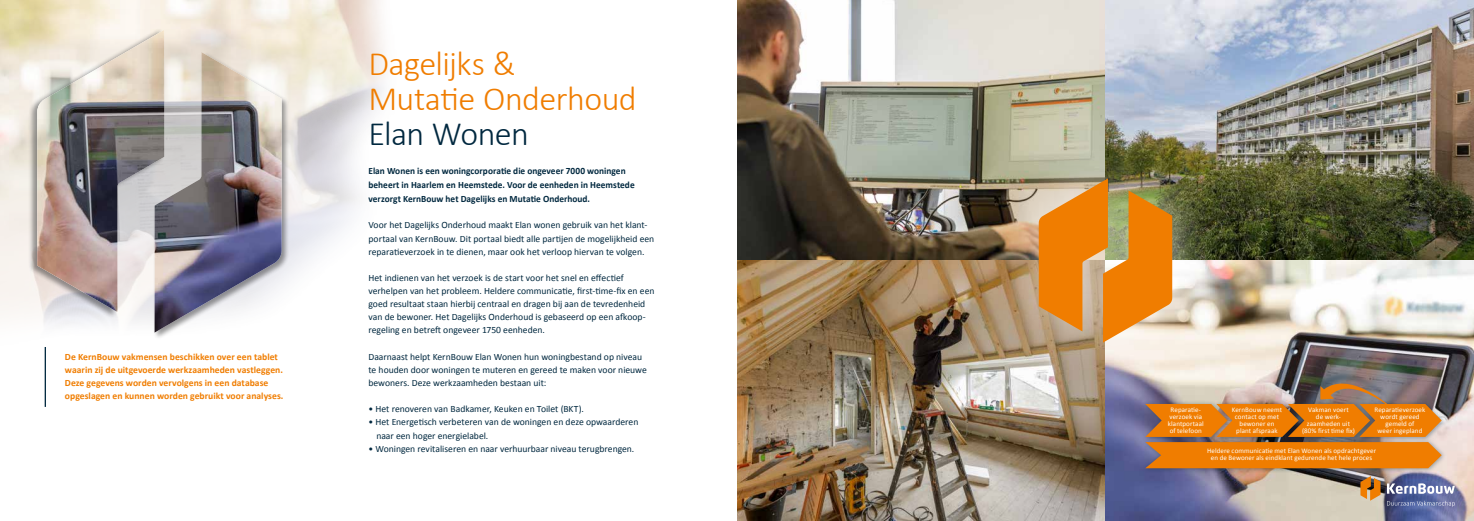
<style>
.page{position:relative;width:1474px;height:521px;background:#fff}
.page>*{position:absolute;margin:0;border:0;box-sizing:border-box;transform-origin:0 0}
.t1{font:300 34.12px/35px "Calibri";letter-spacing:-.015em;color:#f07d00}
.t2{font:300 34.12px "Calibri";letter-spacing:-.02em;color:#00283f}
.t3{font:9.62px/13.1px "Calibri";letter-spacing:-.005em;color:#00283f}
.t4{font:700 9.62px/13.1px "Calibri";color:#f07d00}
.t5{font:700 9.62px/14px "Calibri";color:#00283f}
.t6{font:7px/7px "Calibri";letter-spacing:.01em;color:#fff;text-align:center}
</style>
<div class="page">
<img style="left:737px;top:0;width:736px;height:521px">
<hr style="left:45px;top:347px;width:1px;height:60px;background:#00283f">
<div style="left:991px;top:138px;width:227px;height:245px;background:#fff;opacity:.75"></div>
<svg style="left:1038px;top:178px;width:134px;height:165px"></svg>
<svg style="left:1386px;top:501px;width:68px;height:6px"></svg>
<svg style="left:1386px;top:483px;width:68px;height:11px"></svg>
<svg style="left:1360px;top:476px;width:20px;height:25px"></svg>
<div style="left:153px;top:51px;width:137px;height:289px;background:#000;opacity:.4"></div>
<img style="left:155px;top:52px;width:127px;height:281px">
<div style="left:28px;top:28px;width:137px;height:290px;background:#000;opacity:.4"></div>
<img style="left:37px;top:30px;width:127px;height:282px">
<div style="left:1142px;top:438px;width:304px;height:36px;background:#00283f;opacity:.4"></div>
<div style="left:1142px;top:400px;width:90px;height:42px;background:#00283f;opacity:.4"></div>
<div style="left:1356px;top:400px;width:90px;height:42px;background:#00283f;opacity:.4"></div>
<div style="left:1314px;top:370px;width:76px;height:31px;background:#00283f;opacity:.4"></div>
<img style="left:1145px;top:371px;width:296px;height:97px">
<p class="t4" style="left:65px;top:350px;width:220px">De KernBouw vakmensen beschikken over een tablet waarin zij de uitgevoerde werkzaamheden vastleggen.<br>Deze gegevens worden vervolgens in een database opgeslagen en kunnen worden gebruikt voor analyses.</p>
<h1 class="t1" style="left:368px;top:49px;width:270px">Dagelijks &amp;<br>Mutatie Onderhoud</h1>
<h1 class="t2" style="left:368px;top:122px;width:162px">Elan Wonen</h1>
<p class="t5" style="left:368px;top:164px;width:268px">Elan Wonen is een woningcorporatie die ongeveer 7000 woningen beheert in Haarlem en Heemstede. Voor de eenheden in Heemstede verzorgt KernBouw het Dagelijks en Mutatie Onderhoud.</p>
<p class="t3" style="left:368px;top:219px;width:287px">Voor het Dagelijks Onderhoud maakt Elan wonen gebruik van het klant&shy;portaal van KernBouw. Dit portaal biedt alle partijen de mogelijkheid een reparatieverzoek in te dienen, maar ook het verloop hiervan te volgen.</p>
<p class="t3" style="left:368px;top:271px;width:287px">Het indienen van het verzoek is de start voor het snel en effectief verhelpen van het probleem. Heldere communicatie, first-time-fix en een goed resultaat staan hierbij centraal en dragen bij aan de tevredenheid van de bewoner. Het Dagelijks Onderhoud is gebaseerd op een afkoop&shy;regeling en betreft ongeveer 1750 eenheden.</p>
<p class="t3" style="left:368px;top:350px;width:280px">Daarnaast helpt KernBouw Elan Wonen hun woningbestand op niveau te houden door woningen te muteren en gereed te maken voor nieuwe bewoners. Deze werkzaamheden bestaan uit:</p>
<p class="t3" style="left:368px;top:402px;width:217px">• Het renoveren van Badkamer, Keuken en Toilet (BKT).</p>
<p class="t3" style="left:376px;top:416px;width:263px;text-indent:-8px">• Het Energetisch verbeteren van de woningen en deze opwaarderen naar een hoger energielabel.</p>
<p class="t3" style="left:368px;top:442px;width:267px">• Woningen revitaliseren en naar verhuurbaar niveau terugbrengen.</p>
<p class="t6" style="left:1167px;top:406px;width:37px">Reparatie&shy;verzoek via klantportaal of telefoon</p>
<p class="t6" style="left:1301px;top:406px;width:54px">Vakman voert<br>de werk&shy;zaamheden uit (80% first time fix)</p>
<p class="t6" style="left:1374px;top:406px;width:52px">Reparatieverzoek wordt gereed gemeld of<br>weer ingepland</p>
<p class="t6" style="left:1231px;top:406px;width:52px">KernBouw neemt contact op met bewoner en plant afspraak</p>
<p class="t6" style="left:1206px;top:447px;width:171px">Heldere communicatie met Elan Wonen als opdrachtgever en de Bewoner als eindklant gedurende het hele proces</p>
</div>
